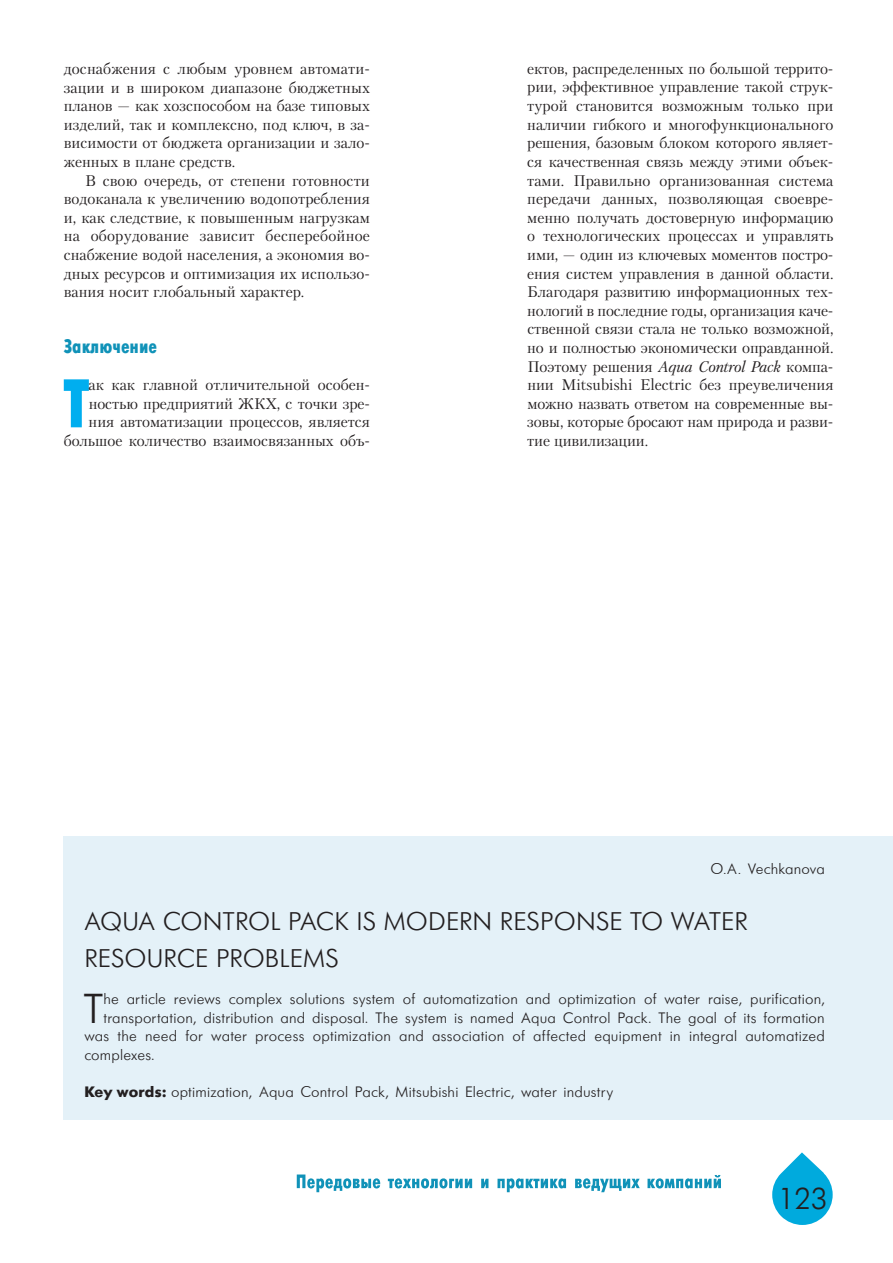
<style>
.page{position:relative;width:893px;height:1263px;background:#fff}
.page>*{position:absolute;margin:0;border:0;box-sizing:border-box;transform-origin:0 0}
.t1{font:68.55px "Futuris X Cond C";color:#00aeef}
.t2{font:41.55px "Futuris Cyrillic";color:#231f20}
.t3{font:30px "Futuris Cyrillic";color:#231f20}
.t4{font:25.5px/37.2px "Futuris C";letter-spacing:.005em;color:#231f20}
.t5{font:19.5px "Futuris X Cond C";color:#1092b8}
.t6{font:15.3px/18.6px "Petersburg C";letter-spacing:-.005em;color:#231f20;text-align:justify}
.t7{font:15px "Futuris Cyrillic";letter-spacing:.01em;color:#231f20}
.t8{font:15px "Futuris";letter-spacing:.01em;color:#231f20}
.s1{font-style:italic}
.s2{font-family:"Futuris C";font-weight:700}
</style>
<div class="page">
<svg style="left:297px;top:1174px;width:424px;height:18px"></svg>
<svg style="left:772px;top:1152px;width:61px;height:73px"></svg>
<div style="left:63px;top:836px;width:830px;height:284px;background:#e4f1f8"></div>
<p class="t6" style="left:64px;top:59px;width:308px">доснабжения с любым уровнем автомати&shy;зации и в широком диапазоне бюджетных планов — как хозспособом на базе типовых изделий, так и комплексно, под ключ, в за&shy;висимости от бюджета организации и зало&shy;женных в плане средств<span class="s1">.</span></p>
<p class="t6" style="left:64px;top:171px;width:308px;text-indent:21px">В свою очередь, от степени готовности водоканала к увеличению водопотребления и, как следствие, к повышенным нагрузкам на оборудование зависит бесперебойное снабжение водой населения, а экономия во&shy;дных ресурсов и оптимизация их использо&shy;вания носит глобальный характер.</p>
<p class="t5" style="left:64px;top:335px;width:95px">Заключение</p>
<h1 class="t1" style="left:63px;top:366px;width:28px">Т</h1>
<p class="t6" style="left:64px;top:375px;width:308px;text-align:right">ак как главной отличительной особен&shy;ностью предприятий ЖКХ, с точки зре&shy;ния автоматизации процессов, является большое количество взаимосвязанных объ-</p>
<p class="t6" style="left:527px;top:59px;width:308px">ектов, распределенных по большой террито&shy;рии, эффективное управление такой струк&shy;турой становится возможным только при наличии гибкого и многофункционального решения, базовым блоком которого являет&shy;ся качественная связь между этими объек&shy;тами. Правильно организованная система передачи данных, позволяющая своевре&shy;менно получать достоверную информацию о технологических процессах и управлять ими, — один из ключевых моментов постро&shy;ения систем управления в данной области.<br>Благодаря развитию информационных тех&shy;нологий в последние годы, организация каче&shy;ственной связи стала не только возможной, но и полностью экономически оправданной.<br>Поэтому решения <span class="s1">Aqua Control Pack</span> компа&shy;нии Mitsubishi Electric без преувеличения можно назвать ответом на современные вы&shy;зовы, которые бросают нам природа и разви&shy;тие цивилизации.</p>
<p class="t8" style="left:710px;top:861px;width:116px">O.A. Vechkanova</p>
<h3 class="t4" style="left:84px;top:903px;width:665px">АQUA CONTROL PACK IS MODERN RESPONSE TO WATER<br>RESOURCE PROBLEMS</h3>
<h2 class="t2" style="left:84px;top:987px;width:21px">T</h2>
<p class="t7" style="left:103px;top:991px;width:723px">he article reviews complex solutions system of automatization and optimization of water raise, purification,</p>
<p class="t7" style="left:103px;top:1010px;width:723px">transportation, distribution and disposal. The system is named Aqua Control Pack. The goal of its formation</p>
<p class="t7" style="left:84px;top:1028px;width:742px">was the need for water process optimization and association of affected equipment in integral automatized</p>
<p class="t7" style="left:84px;top:1047px;width:72px">complexes.</p>
<p class="t8" style="left:84px;top:1084px;width:530px"><span class="s2">Key words:</span> optimization, Aqua Control Pack, Mitsubishi Electric, water industry</p>
<h3 class="t3" style="left:778px;top:1183px;width:51px">123</h3>
</div>
